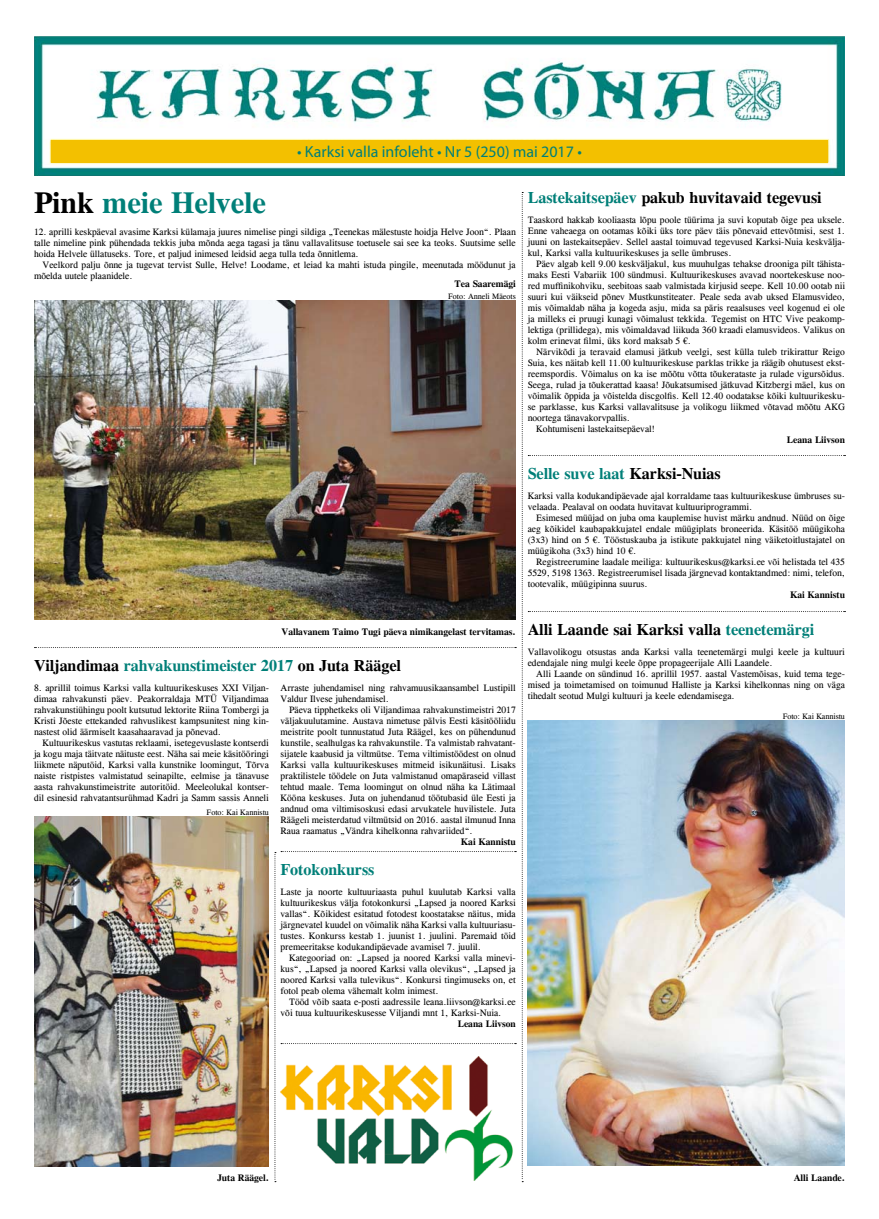
<style>
.page{position:relative;width:879px;height:1219px;background:#fff}
.page>*{position:absolute;margin:0;border:0;box-sizing:border-box;transform-origin:0 0}
.t1{font:700 30px "CG Times";color:#007f78}
.t2{font:700 16px "CG Times";color:#000}
.t3{font:16px "Myriad Pro";color:#007f78}
.t4{font:700 16px "CG Times";color:#007f78}
.t5{font:9.5px/11px "CG Times";color:#000;text-align:justify}
.t6{font:700 9.5px "CG Times";color:#000}
.t7{font:8px "CG Times";color:#000}
.s1{color:#000}
.s2{color:#007f78}
</style>
<div class="page">
<img style="left:34px;top:37px;width:811px;height:139px">
<div style="left:51px;top:140px;width:777px;height:23px;background:#f3c000"></div>
<svg style="left:274px;top:851px;width:242px;height:331px"></svg>
<svg style="left:35px;top:647px;width:481px;height:1px"></svg>
<svg style="left:522px;top:192px;width:323px;height:990px"></svg>
<img style="left:280px;top:1056px;width:236px;height:125px">
<img style="left:528px;top:720px;width:317px;height:446px">
<img style="left:34px;top:300px;width:481px;height:320px">
<img style="left:34px;top:816px;width:235px;height:350px">
<h1 class="t1" style="left:34px;top:184px;width:233px"><span class="s1">Pink</span> meie Helvele</h1>
<h2 class="t3" style="left:297px;top:142px;width:286px">• Karksi valla infoleht • Nr 5 (250) mai 2017 •</h2>
<h2 class="t2" style="left:528px;top:188px;width:295px"><span class="s2">Lastekaitsepäev</span> pakub huvitavaid tegevusi</h2>
<p class="t5" style="left:34px;top:226px;width:483px">12. aprilli keskpäeval avasime Karksi külamaja juures nimelise pingi sildiga „Teenekas mälestuste hoidja Helve Joon“. Plaan talle nimeline pink pühendada tekkis juba mõnda aega tagasi ja tänu vallavalitsuse toetusele sai see ka teoks. Suutsime selle hoida Helvele üllatuseks. Tore, et paljud inimesed leidsid aega tulla teda õnnitlema.</p>
<p class="t5" style="left:34px;top:259px;width:483px;text-indent:9px">Veelkord palju õnne ja tugevat tervist Sulle, Helve! Loodame, et leiad ka mahti istuda pingile, meenutada möödunut ja mõelda uutele plaanidele.</p>
<p class="t6" style="left:455px;top:278px;width:63px">Tea Saaremägi</p>
<p class="t7" style="left:448px;top:291px;width:69px">Foto: Anneli Mäeots</p>
<p class="t6" style="left:281px;top:626px;width:236px">Vallavanem Taimo Tugi päeva nimikangelast tervitamas.</p>
<h2 class="t2" style="left:34px;top:656px;width:368px">Viljandimaa <span class="s2">rahvakunstimeister 2017</span> on Juta Räägel</h2>
<p class="t5" style="left:34px;top:682px;width:236px">8. aprillil toimus Karksi valla kultuurikeskuses XXI Viljan&shy;dimaa rahvakunsti päev. Peakorraldaja MTÜ Viljandimaa rahvakunstiühingu poolt kutsutud lektorite Riina Tombergi ja Kristi Jõeste ettekanded rahvuslikest kampsunitest ning kin&shy;nastest olid äärmiselt kaasahaaravad ja põnevad.</p>
<p class="t5" style="left:34px;top:737px;width:236px;text-indent:9px">Kultuurikeskus vastutas reklaami, isetegevuslaste kontserdi ja kogu maja täitvate näituste eest. Näha sai meie käsitööringi liikmete näputöid, Karksi valla kunstnike loomingut, Tõrva naiste ristpistes valmistatud seinapilte, eelmise ja tänavuse aasta rahvakunstimeistrite autoritöid. Meeleolukal kontser&shy;dil esinesid rahvatantsurühmad Kadri ja Samm sassis Anneli</p>
<p class="t7" style="left:207px;top:807px;width:64px">Foto: Kai Kannistu</p>
<p class="t5" style="left:280px;top:682px;width:237px">Arraste juhendamisel ning rahvamuusikaansambel Lustipill<br>Valdur Ilvese juhendamisel.</p>
<p class="t5" style="left:280px;top:704px;width:237px;text-indent:9px">Päeva tipphetkeks oli Viljandimaa rahvakunstimeistri 2017 väljakuulutamine. Austava nimetuse pälvis Eesti käsitööliidu meistrite poolt tunnustatud Juta Räägel, kes on pühendunud kunstile, sealhulgas ka rahvakunstile. Ta valmistab rahvatant&shy;sijatele kaabusid ja viltmütse. Tema viltimistöödest on olnud Karksi valla kultuurikeskuses mitmeid isikunäitusi. Lisaks praktilistele töödele on Juta valmistanud omapäraseid villast tehtud maale. Tema loomingut on olnud näha ka Lätimaal Kööna keskuses. Juta on juhendanud töötubasid üle Eesti ja andnud oma viltimisoskusi edasi arvukatele huvilistele. Juta Räägeli meisterdatud viltmütsid on 2016. aastal ilmunud Inna Raua raamatus „Vändra kihelkonna rahvariided“.</p>
<p class="t6" style="left:461px;top:836px;width:56px">Kai Kannistu</p>
<h2 class="t4" style="left:280px;top:860px;width:95px">Fotokonkurss</h2>
<p class="t5" style="left:280px;top:886px;width:237px">Laste ja noorte kultuuriaasta puhul kuulutab Karksi valla kultuurikeskus välja fotokonkursi „Lapsed ja noored Karksi vallas“. Kõikidest esitatud fotodest koostatakse näitus, mida järgnevatel kuudel on võimalik näha Karksi valla kultuuriasu&shy;tustes. Konkurss kestab 1. juunist 1. juulini. Paremaid töid premeeritakse kodukandipäevade avamisel 7. juulil.</p>
<p class="t5" style="left:280px;top:952px;width:237px;text-indent:9px">Kategooriad on: „Lapsed ja noored Karksi valla minevi&shy;kus“, „Lapsed ja noored Karksi valla olevikus“, „Lapsed ja noored Karksi valla tulevikus“. Konkursi tingimuseks on, et fotol peab olema vähemalt kolm inimest.</p>
<p class="t5" style="left:280px;top:996px;width:237px;text-indent:9px">Tööd võib saata e-posti aadressile leana.liivson@karksi.ee või tuua kultuurikeskusesse Viljandi mnt 1, Karksi-Nuia.</p>
<p class="t6" style="left:458px;top:1018px;width:59px">Leana Liivson</p>
<p class="t5" style="left:528px;top:214px;width:319px">Taaskord hakkab kooliaasta lõpu poole tüürima ja suvi koputab õige pea uksele.<br>Enne vaheaega on ootamas kõiki üks tore päev täis põnevaid ettevõtmisi, sest 1. juuni on lastekaitsepäev. Sellel aastal toimuvad tegevused Karksi-Nuia keskvälja&shy;kul, Karksi valla kultuurikeskuses ja selle ümbruses.</p>
<p class="t5" style="left:528px;top:258px;width:319px;text-indent:9px">Päev algab kell 9.00 keskväljakul, kus muuhulgas tehakse drooniga pilt tähista&shy;maks Eesti Vabariik 100 sündmusi. Kultuurikeskuses avavad noortekeskuse noo&shy;red muffinikohviku, seebitoas saab valmistada kirjusid seepe. Kell 10.00 ootab nii suuri kui väikseid põnev Mustkunstiteater. Peale seda avab uksed Elamusvideo, mis võimaldab näha ja kogeda asju, mida sa päris reaalsuses veel kogenud ei ole ja milleks ei pruugi kunagi võimalust tekkida. Tegemist on HTC Vive peakomp&shy;lektiga (prillidega), mis võimaldavad liikuda 360 kraadi elamusvideos. Valikus on kolm erinevat filmi, üks kord maksab 5 €.</p>
<p class="t5" style="left:536px;top:346px;width:310px">Närvikõdi ja teravaid elamusi jätkub veelgi, sest külla tuleb trikirattur Reigo</p>
<p class="t5" style="left:528px;top:357px;width:319px">Suia, kes näitab kell 11.00 kultuurikeskuse parklas trikke ja räägib ohutusest ekst-</p>
<p class="t5" style="left:528px;top:368px;width:319px">reemspordis. Võimalus on ka ise mõõtu võtta tõukerataste ja rulade vigursõidus.</p>
<p class="t5" style="left:528px;top:379px;width:319px">Seega, rulad ja tõukerattad kaasa! Jõukatsumised jätkuvad Kitzbergi mäel, kus on</p>
<p class="t5" style="left:528px;top:390px;width:319px">võimalik õppida ja võistelda discgolfis. Kell 12.40 oodatakse kõiki kultuurikesku-</p>
<p class="t5" style="left:528px;top:401px;width:319px">se parklasse, kus Karksi vallavalitsuse ja volikogu liikmed võtavad mõõtu AKG</p>
<p class="t5" style="left:528px;top:412px;width:104px">noortega tänavakorvpallis.</p>
<p class="t5" style="left:536px;top:423px;width:120px">Kohtumiseni lastekaitsepäeval!</p>
<p class="t6" style="left:787px;top:434px;width:59px">Leana Liivson</p>
<h2 class="t4" style="left:528px;top:464px;width:194px">Selle suve laat <span class="s1">Karksi-Nuias</span></h2>
<p class="t5" style="left:528px;top:490px;width:319px">Karksi valla kodukandipäevade ajal korraldame taas kultuurikeskuse ümbruses su&shy;velaada. Pealaval on oodata huvitavat kultuuriprogrammi.</p>
<p class="t5" style="left:528px;top:512px;width:319px;text-indent:9px">Esimesed müüjad on juba oma kauplemise huvist märku andnud. Nüüd on õige aeg kõikidel kaubapakkujatel endale müügiplats broneerida. Käsitöö müügikoha (3x3) hind on 5 €. Tööstuskauba ja istikute pakkujatel ning väiketoitlustajatel on müügikoha (3x3) hind 10 €.</p>
<p class="t5" style="left:528px;top:556px;width:319px;text-indent:9px">Registreerumine laadale meiliga: kultuurikeskus@karksi.ee või helistada tel 435<br>5529, 5198 1363. Registreerumisel lisada järgnevad kontaktandmed: nimi, telefon, tootevalik, müügipinna suurus.</p>
<p class="t6" style="left:790px;top:589px;width:56px">Kai Kannistu</p>
<h2 class="t2" style="left:528px;top:620px;width:288px">Alli Laande sai Karksi valla <span class="s2">teenetemärgi</span></h2>
<p class="t5" style="left:528px;top:646px;width:319px">Vallavolikogu otsustas anda Karksi valla teenetemärgi mulgi keele ja kultuuri edendajale ning mulgi keele õppe propageerijale Alli Laandele.</p>
<p class="t5" style="left:528px;top:668px;width:319px;text-indent:9px">Alli Laande on sündinud 16. aprillil 1957. aastal Vastemõisas, kuid tema tege&shy;mised ja toimetamised on toimunud Halliste ja Karksi kihelkonnas ning on väga tihedalt seotud Mulgi kultuuri ja keele edendamisega.</p>
<p class="t7" style="left:782px;top:711px;width:64px">Foto: Kai Kannistu</p>
<p class="t6" style="left:217px;top:1172px;width:53px">Juta Räägel.</p>
<p class="t6" style="left:794px;top:1172px;width:53px">Alli Laande.</p>
</div>
